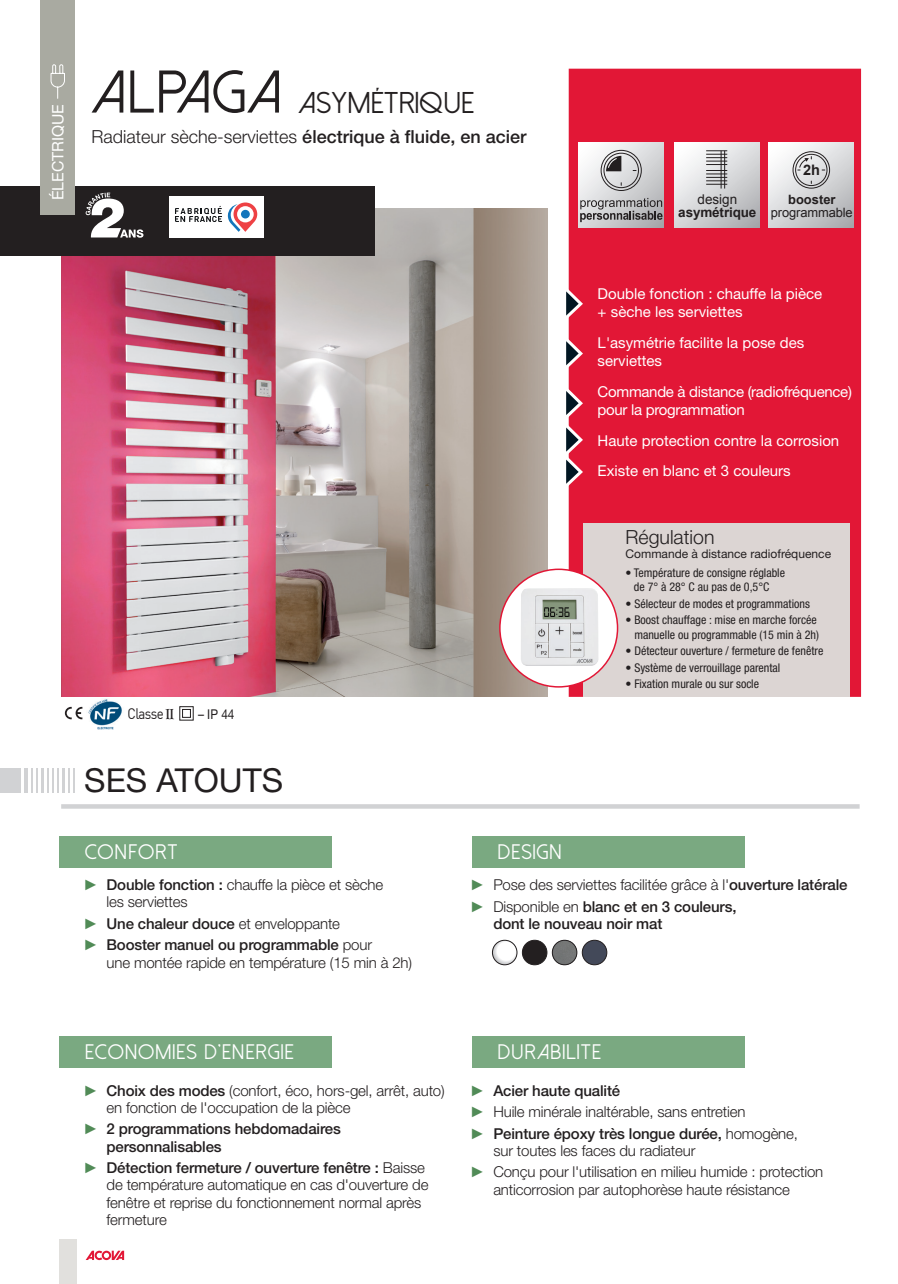
<style>
.page{position:relative;width:898px;height:1284px;background:#fff}
.page>*{position:absolute;margin:0;border:0;box-sizing:border-box;transform-origin:0 0}
.t1{font:33px "Helvetica Neue LT Std";color:#231f20}
.t2{font:30px "Dolce Vita";letter-spacing:.03em;color:#231f20}
.t3{font:21px "Dolce Vita";letter-spacing:.07em;color:#fff}
.t4{font:300 19.5px "Helvetica Neue LT Std";color:#231f20}
.t5{font:300 18px "Helvetica Neue LT Std";color:#231f20}
.t6{font:15.75px "Helvetica Neue LT Std";color:#fff}
.t7{font:300 15px/17.2px "Helvetica Neue LT Std";letter-spacing:-.01em;color:#231f20}
.t8{font:15px/18px "Helvetica Neue LT Std";color:#fff}
.t9{font:500 15px/21.5px "Helvetica Neue LT Std";letter-spacing:-.01em;color:#231f20}
.t10{font:15px/18px "Helvetica Neue LT Std";letter-spacing:-.02em;color:#fff}
.t11{font:15px "DIN";letter-spacing:-.05em;color:#231f20;scale:.88 1}
.t12{font:700 14.55px "Arial";color:#231f20}
.t13{font:700 13.5px "Arial";letter-spacing:-.01em;color:#231f20}
.t14{font:13.5px "Arial";color:#231f20}
.t15{font:13.5px "Helvetica Neue LT Std";color:#231f20;scale:.88 1}
.t16{font:12.9px "Arial";letter-spacing:-.01em;color:#231f20}
.t17{font:700 12.9px "Arial";color:#231f20}
.t18{font:condensed 12px/14.4px "Helvetica Neue LT Std";color:#231f20;text-align:center}
.t19{font:12px "Helvetica Neue LT Std";color:#231f20}
.s1{font-size:60px}
.s2{font-weight:500}
.s3{font-family:"Goudy Old Style T";font-weight:700}
.s4{font-family:"Arial Narrow";font-weight:400;color:#518b57}
.s5{font-weight:300}
</style>
<div class="page">
<svg style="left:86px;top:1250px;width:38px;height:10px"></svg>
<div style="left:59px;top:1239px;width:18px;height:45px;background:#e1e0dd"></div>
<div style="left:0;top:768px;width:75px;height:25px;background:#d1d2d4"></div>
<hr style="left:28px;top:764px;width:3px;height:36px;background:#fff">
<hr style="left:21px;top:764px;width:3px;height:36px;background:#fff">
<hr style="left:33px;top:764px;width:3px;height:36px;background:#fff">
<hr style="left:38px;top:764px;width:3px;height:36px;background:#fff">
<hr style="left:44px;top:764px;width:3px;height:36px;background:#fff">
<hr style="left:49px;top:764px;width:3px;height:36px;background:#fff">
<hr style="left:54px;top:764px;width:3px;height:36px;background:#fff">
<hr style="left:59px;top:764px;width:3px;height:36px;background:#fff">
<hr style="left:65px;top:764px;width:3px;height:36px;background:#fff">
<hr style="left:70px;top:764px;width:3px;height:36px;background:#fff">
<div style="left:61px;top:804px;width:798px;height:5px;background:#d1d2d4"></div>
<div style="left:59px;top:836px;width:273px;height:31px;background:#7aa981"></div>
<div style="left:472px;top:836px;width:272px;height:31px;background:#7aa981"></div>
<div style="left:59px;top:1036px;width:273px;height:31px;background:#7aa981"></div>
<div style="left:472px;top:1036px;width:272px;height:31px;background:#7aa981"></div>
<svg style="left:492px;top:940px;width:24px;height:25px"></svg>
<div style="left:492px;top:940px;width:25px;height:25px;border:1px solid #231f20;border-radius:50%"></div>
<div style="left:522px;top:940px;width:24px;height:25px;background:#231f20;border-radius:50%"></div>
<div style="left:522px;top:940px;width:25px;height:25px;border:1px solid #231f20;border-radius:50%"></div>
<img style="left:552px;top:940px;width:24px;height:25px;border-radius:12px">
<div style="left:552px;top:940px;width:24px;height:25px;border:1px solid #231f20;border-radius:50%"></div>
<div style="left:582px;top:940px;width:24px;height:25px;background:#434959;border-radius:50%"></div>
<div style="left:582px;top:940px;width:24px;height:25px;border:1px solid #231f20;border-radius:50%"></div>
<img style="left:61px;top:209px;width:486px;height:487px">
<div style="left:0;top:186px;width:374px;height:70px;background:#231f20"></div>
<svg style="left:179px;top:706px;width:14px;height:14px"></svg>
<div style="left:568px;top:69px;width:292px;height:628px;background:#e21736"></div>
<svg style="left:65px;top:707px;width:17px;height:12px"></svg>
<img style="left:98px;top:727px;width:15px;height:3px">
<img style="left:88px;top:699px;width:34px;height:26px">
<svg style="left:768px;top:142px;width:85px;height:85px"></svg>
<svg style="left:578px;top:142px;width:85px;height:85px"></svg>
<svg style="left:580px;top:198px;width:82px;height:24px;background:#9a9a9c"></svg>
<svg style="left:600px;top:150px;width:41px;height:41px;background:#b3b2b4"></svg>
<svg style="left:566px;top:284px;width:16px;height:39px"></svg>
<svg style="left:566px;top:334px;width:16px;height:38px"></svg>
<svg style="left:566px;top:384px;width:16px;height:107px"></svg>
<div style="left:582px;top:523px;width:267px;height:174px;background:#dcd5d3"></div>
<svg style="left:674px;top:142px;width:85px;height:85px"></svg>
<hr style="left:724px;top:151px;width:1px;height:38px;background:#231f20">
<hr style="left:720px;top:151px;width:1px;height:38px;background:#231f20">
<div style="left:40px;top:0;width:34px;height:215px;background:#a9aaa1"></div>
<svg style="left:86px;top:193px;width:57px;height:45px"></svg>
<div style="left:499px;top:569px;width:118px;height:118px;background:#fff;border-radius:50%"></div>
<img style="left:521px;top:588px;width:77px;height:78px">
<div style="left:499px;top:568px;width:119px;height:120px;border:2px solid #e21736;border-radius:50%"></div>
<div style="left:169px;top:197px;width:94px;height:41px;background:#fff"></div>
<svg style="left:228px;top:202px;width:29px;height:30px"></svg>
<div style="left:241px;top:210px;width:9px;height:8px;background:#1375bb;border-radius:50%"></div>
<svg style="left:175px;top:206px;width:47px;height:16px"></svg>
<svg style="left:50px;top:64px;width:15px;height:35px"></svg>
<p class="t6" style="left:48px;top:200px;width:98px;rotate:-90deg">ÉLECTRIQUE</p>
<h2 class="t2" style="left:91px;top:87px;width:384px"><span class="s1">ALPAGA</span> ASYMÉTRIQUE</h2>
<p class="t5" style="left:91px;top:125px;width:436px">Radiateur sèche-serviettes <span class="s2">électrique à fluide, en acier</span></p>
<p class="t14" style="left:697px;top:190px;width:41px">design</p>
<p class="t13" style="left:678px;top:203px;width:80px">asymétrique</p>
<p class="t12" style="left:803px;top:160px;width:18px">2h</p>
<p class="t17" style="left:787px;top:191px;width:49px">booster</p>
<p class="t16" style="left:770px;top:204px;width:83px">programmable</p>
<p class="t8" style="left:597px;top:285px;width:226px">Double fonction : chauffe la pièce + sèche les serviettes</p>
<p class="t8" style="left:597px;top:333px;width:208px">L'asymétrie facilite la pose des serviettes</p>
<p class="t10" style="left:597px;top:382px;width:256px">Commande à distance (radiofréquence) pour la programmation</p>
<p class="t8" style="left:597px;top:425px;width:243px;line-height:30.8px">Haute protection contre la corrosion<br>Existe en blanc et 3 couleurs</p>
<p class="t11" style="left:127px;top:704px;width:55px">Classe <span class="s3">II</span></p>
<p class="t15" style="left:198px;top:706px;width:43px">– IP 44</p>
<h1 class="t1" style="left:84px;top:760px;width:200px">SES ATOUTS</h1>
<h3 class="t3" style="left:85px;top:841px;width:94px">CONFORT</h3>
<h3 class="t3" style="left:497px;top:841px;width:65px">DESIGN</h3>
<h3 class="t4" style="left:625px;top:525px;width:90px">Régulation</h3>
<p class="t19" style="left:625px;top:547px;width:207px">Commande à distance radiofréquence</p>
<p class="t18" style="left:625px;top:565px;width:161px">• Température de consigne réglable de 7° à 28° C au pas de 0,5°C</p>
<p class="t18" style="left:625px;top:596px;width:186px">• Sélecteur de modes et programmations</p>
<p class="t18" style="left:625px;top:613px;width:195px;text-align:right">• Boost chauffage : mise en marche forcée manuelle ou programmable (15 min à 2h)</p>
<p class="t18" style="left:625px;top:644px;width:199px">• Détecteur ouverture / fermeture de fenêtre</p>
<p class="t18" style="left:625px;top:660px;width:156px">• Système de verrouillage parental</p>
<p class="t18" style="left:625px;top:677px;width:135px">• Fixation murale ou sur socle</p>
<p class="t7" style="left:106px;top:876px;width:278px;text-indent:-21px"><span class="s4">►</span> <span class="s2">Double fonction :</span> chauffe la pièce et sèche les serviettes</p>
<p class="t9" style="left:85px;top:913px;width:288px"><span class="s4">►</span> Une chaleur douce <span class="s5">et enveloppante<br></span><span class="s4">►</span> Booster manuel ou programmable <span class="s5">pour</span></p>
<p class="t7" style="left:106px;top:953px;width:307px">une montée rapide en température (15 min à 2h)</p>
<p class="t7" style="left:472px;top:874px;width:376px;line-height:21.5px"><span class="s4">►</span> Pose des serviettes facilitée grâce à l'<span class="s2">ouverture latérale </span><span class="s4">►</span> Disponible en <span class="s2">blanc et en 3 couleurs,</span></p>
<p class="t9" style="left:493px;top:913px;width:170px">dont le nouveau noir mat</p>
<h3 class="t3" style="left:85px;top:1041px;width:210px">ECONOMIES D'ENERGIE</h3>
<h3 class="t3" style="left:497px;top:1041px;width:104px">DURABILITE</h3>
<p class="t7" style="left:106px;top:1081px;width:339px;text-indent:-21px"><span class="s4">►</span> <span class="s2">Choix des modes</span> (confort, éco, hors-gel, arrêt, auto) en fonction de l'occupation de la pièce</p>
<p class="t9" style="left:106px;top:1120px;width:236px;line-height:17.2px;text-indent:-21px"><span class="s4">►</span> 2 programmations hebdomadaires personnalisables</p>
<p class="t7" style="left:106px;top:1159px;width:323px;text-indent:-21px"><span class="s4">►</span> <span class="s2">Détection fermeture / ouverture fenêtre :</span> Baisse de température automatique en cas d'ouverture de fenêtre et reprise du fonctionnement normal après fermeture</p>
<p class="t7" style="left:472px;top:1079px;width:327px;line-height:21.5px"><span class="s4">►</span> <span class="s2">Acier haute qualité<br></span><span class="s4">►</span> Huile minérale inaltérable, sans entretien<br><span class="s4">►</span> <span class="s2">Peinture époxy très longue durée,</span> homogène,</p>
<p class="t7" style="left:472px;top:1139px;width:352px;line-height:21.5px;text-indent:21px">sur toutes les faces du radiateur<br><span class="s4">►</span> Conçu pour l'utilisation en milieu humide : protection</p>
<p class="t7" style="left:493px;top:1180px;width:298px">anticorrosion par autophorèse haute résistance</p>
</div>
